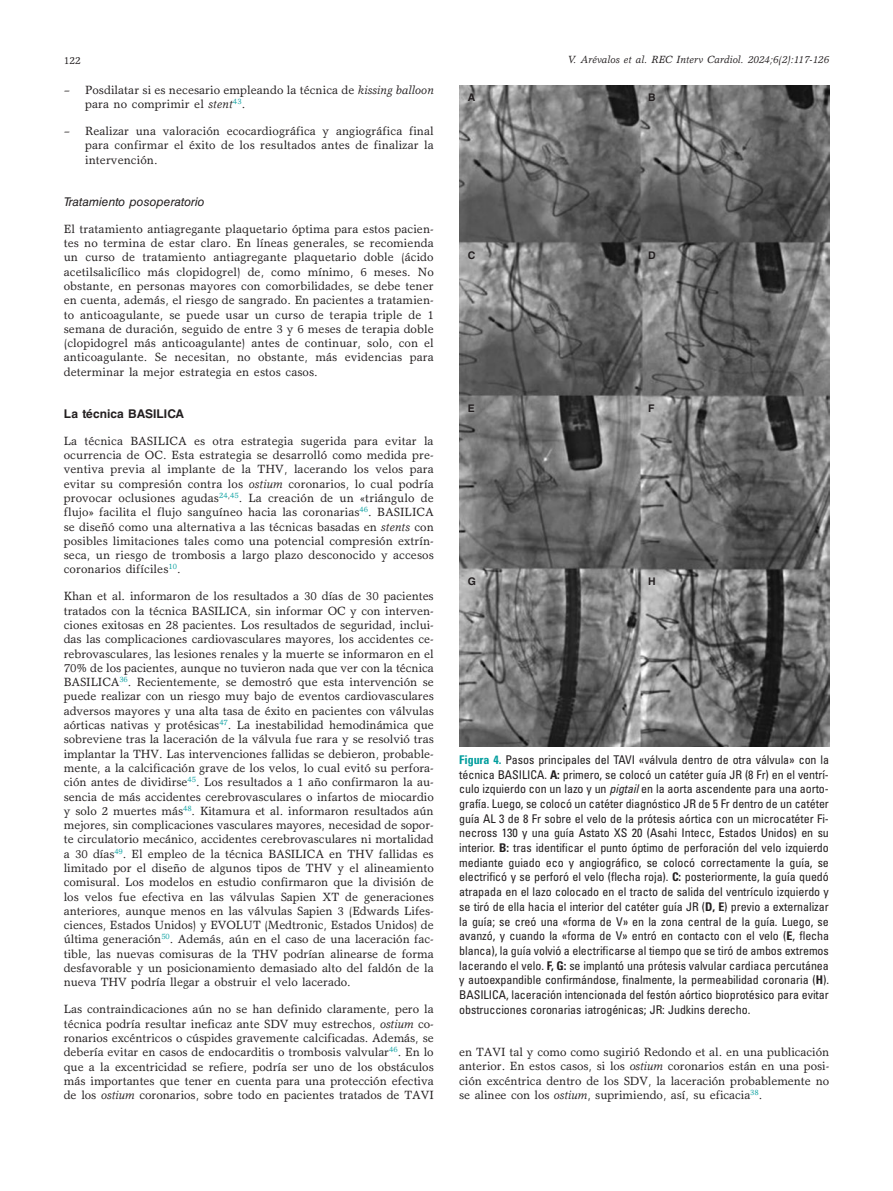
<style>
.page{position:relative;width:893px;height:1191px;background:#fff}
.page>*{position:absolute;margin:0;border:0;box-sizing:border-box;transform-origin:0 0}
.t1{font:12px/14.2px "Garth Graphic Std";letter-spacing:.005em;color:#231f20;text-align:justify}
.t2{font:condensed 12px/14.7px "Univers LT Std";letter-spacing:-.005em;color:#231f20;text-align:justify}
.t3{font:italic 12px "Helvetica LT Std";letter-spacing:.005em;color:#231f20}
.t4{font:700 12px "Helvetica LT Std";letter-spacing:.005em;color:#231f20}
.t5{font:italic 10.5px "Garth Graphic Std";letter-spacing:.005em;color:#231f20}
.t6{font:700 10.5px "Helvetica LT Std";color:#231f20}
.t7{font:10.5px "Garth Graphic Std";color:#231f20}
.s1{font-style:italic}
.s2{font-weight:700;color:#009d9d}
.s3{font-weight:700}
</style>
<div class="page">
<img style="left:459px;top:85px;width:370px;height:661px">
<p class="t7" style="left:64px;top:54px;width:19px">122</p>
<p class="t5" style="left:568px;top:53px;width:263px">V. Arévalos et al. REC Interv Cardiol. 2024;6(2):117-126</p>
<p class="t1" style="left:85px;top:82px;width:350px;text-indent:-21px">– Posdilatar si es necesario empleando la técnica de <span class="s1">kissing balloon </span>para no comprimir el <span class="s1">stent</span><sup>43</sup>.</p>
<p class="t1" style="left:85px;top:124px;width:350px;text-indent:-21px">– Realizar una valoración ecocardiográfica y angiográfica final para confirmar el éxito de los resultados antes de finalizar la intervención.</p>
<p class="t3" style="left:64px;top:194px;width:142px">Tratamiento posoperatorio</p>
<p class="t1" style="left:64px;top:221px;width:372px">El tratamiento antiagregante plaquetario óptima para estos pacien&shy;tes no termina de estar claro. En líneas generales, se recomienda un curso de tratamiento antiagregante plaquetario doble (ácido acetilsalicílico más clopidogrel) de, como mínimo, 6 meses. No obstante, en personas mayores con comorbilidades, se debe tener en cuenta, además, el riesgo de sangrado. En pacientes a tratamien&shy;to anticoagulante, se puede usar un curso de terapia triple de 1 semana de duración, seguido de entre 3 y 6 meses de terapia doble (clopidogrel más anticoagulante) antes de continuar, solo, con el anticoagulante. Se necesitan, no obstante, más evidencias para determinar la mejor estrategia en estos casos.</p>
<p class="t4" style="left:64px;top:406px;width:122px">La técnica BASILICA</p>
<p class="t1" style="left:64px;top:433px;width:372px">La técnica BASILICA es otra estrategia sugerida para evitar la ocurrencia de OC. Esta estrategia se desarrolló como medida pre&shy;ventiva previa al implante de la THV, lacerando los velos para evitar su compresión contra los <span class="s1">ostium</span> coronarios, lo cual podría provocar oclusiones agudas<sup>24</sup><sup>,</sup><sup>45</sup>. La creación de un «triángulo de flujo» facilita el flujo sanguíneo hacia las coronarias<sup>46</sup>. BASILICA se diseñó como una alternativa a las técnicas basadas en <span class="s1">stents</span> con posibles limitaciones tales como una potencial compresión extrín&shy;seca, un riesgo de trombosis a largo plazo desconocido y accesos coronarios difíciles<sup>10</sup>.</p>
<p class="t1" style="left:64px;top:589px;width:372px">Khan et al. informaron de los resultados a 30 días de 30 pacientes tratados con la técnica BASILICA, sin informar OC y con interven&shy;ciones exitosas en 28 pacientes. Los resultados de seguridad, inclui&shy;das las complicaciones cardiovasculares mayores, los accidentes ce&shy;rebrovasculares, las lesiones renales y la muerte se informaron en el 70% de los pacientes, aunque no tuvieron nada que ver con la técnica BASILICA<sup>36</sup>. Recientemente, se demostró que esta intervención se puede realizar con un riesgo muy bajo de eventos cardiovasculares adversos mayores y una alta tasa de éxito en pacientes con válvulas aórticas nativas y protésicas<sup>47</sup>. La inestabilidad hemodinámica que sobreviene tras la laceración de la válvula fue rara y se resolvió tras implantar la THV. Las intervenciones fallidas se debieron, probable&shy;mente, a la calcificación grave de los velos, lo cual evitó su perfora&shy;ción antes de dividirse<sup>45</sup>. Los resultados a 1 año confirmaron la au&shy;sencia de más accidentes cerebrovasculares o infartos de miocardio y solo 2 muertes más<sup>48</sup>. Kitamura et al. informaron resultados aún mejores, sin complicaciones vasculares mayores, necesidad de sopor&shy;te circulatorio mecánico, accidentes cerebrovasculares ni mortalidad a 30 días<sup>49</sup>. El empleo de la técnica BASILICA en THV fallidas es limitado por el diseño de algunos tipos de THV y el alineamiento comisural. Los modelos en estudio confirmaron que la división de los velos fue efectiva en las válvulas Sapien XT de generaciones anteriores, aunque menos en las válvulas Sapien 3 (Edwards Lifes&shy;ciences, Estados Unidos) y EVOLUT (Medtronic, Estados Unidos) de última generación<sup>50</sup>. Además, aún en el caso de una laceración fac&shy;tible, las nuevas comisuras de la THV podrían alinearse de forma desfavorable y un posicionamiento demasiado alto del faldón de la nueva THV podría llegar a obstruir el velo lacerado.</p>
<p class="t1" style="left:64px;top:1002px;width:372px">Las contraindicaciones aún no se han definido claramente, pero la técnica podría resultar ineficaz ante SDV muy estrechos, <span class="s1">ostium</span> co&shy;ronarios excéntricos o cúspides gravemente calcificadas. Además, se debería evitar en casos de endocarditis o trombosis valvular<sup>46</sup>. En lo que a la excentricidad se refiere, podría ser uno de los obstáculos más importantes que tener en cuenta para una protección efectiva de los <span class="s1">ostium</span> coronarios, sobre todo en pacientes tratados de TAVI</p>
<p class="t6" style="left:468px;top:91px;width:9px">A</p>
<p class="t6" style="left:648px;top:91px;width:9px">B</p>
<p class="t6" style="left:468px;top:248px;width:9px">C</p>
<p class="t6" style="left:648px;top:248px;width:9px">D</p>
<p class="t6" style="left:468px;top:401px;width:9px">E</p>
<p class="t6" style="left:648px;top:401px;width:8px">F</p>
<p class="t6" style="left:468px;top:574px;width:10px">G</p>
<p class="t6" style="left:648px;top:574px;width:9px">H</p>
<p class="t2" style="left:459px;top:752px;width:371px"><span class="s2">Figura 4.</span> Pasos principales del TAVI «válvula dentro de otra válvula» con la técnica BASILICA. <span class="s3">A:</span> primero, se colocó un catéter guía JR (8 Fr) en el ventrí&shy;culo izquierdo con un lazo y un <span class="s1">pigtail</span> en la aorta ascendente para una aorto&shy;grafía. Luego, se colocó un catéter diagnóstico JR de 5 Fr dentro de un catéter guía AL 3 de 8 Fr sobre el velo de la prótesis aórtica con un microcatéter Fi&shy;necross 130 y una guía Astato XS 20 (Asahi Intecc, Estados Unidos) en su interior. <span class="s3">B:</span> tras identificar el punto óptimo de perforación del velo izquierdo mediante guiado eco y angiográfico, se colocó correctamente la guía, se electrificó y se perforó el velo (flecha roja). <span class="s3">C:</span> posteriormente, la guía quedó atrapada en el lazo colocado en el tracto de salida del ventrículo izquierdo y se tiró de ella hacia el interior del catéter guía JR (<span class="s3">D, E</span>) previo a externalizar la guía; se creó una «forma de V» en la zona central de la guía. Luego, se avanzó, y cuando la «forma de V» entró en contacto con el velo (<span class="s3">E</span>, flecha blanca), la guía volvió a electrificarse al tiempo que se tiró de ambos extremos lacerando el velo. <span class="s3">F, G:</span> se implantó una prótesis valvular cardiaca percutánea y autoexpandible confirmándose, finalmente, la permeabilidad coronaria (<span class="s3">H</span>).<br>BASILICA, laceración intencionada del festón aórtico bioprotésico para evitar obstrucciones coronarias iatrogénicas; JR: Judkins derecho.</p>
<p class="t1" style="left:459px;top:1044px;width:372px">en TAVI tal y como como sugirió Redondo et al. en una publicación anterior. En estos casos, si los <span class="s1">ostium</span> coronarios están en una posi&shy;ción excéntrica dentro de los SDV, la laceración probablemente no se alinee con los <span class="s1">ostium</span>, suprimiendo, así, su eficacia<sup>38</sup>.</p>
</div>
